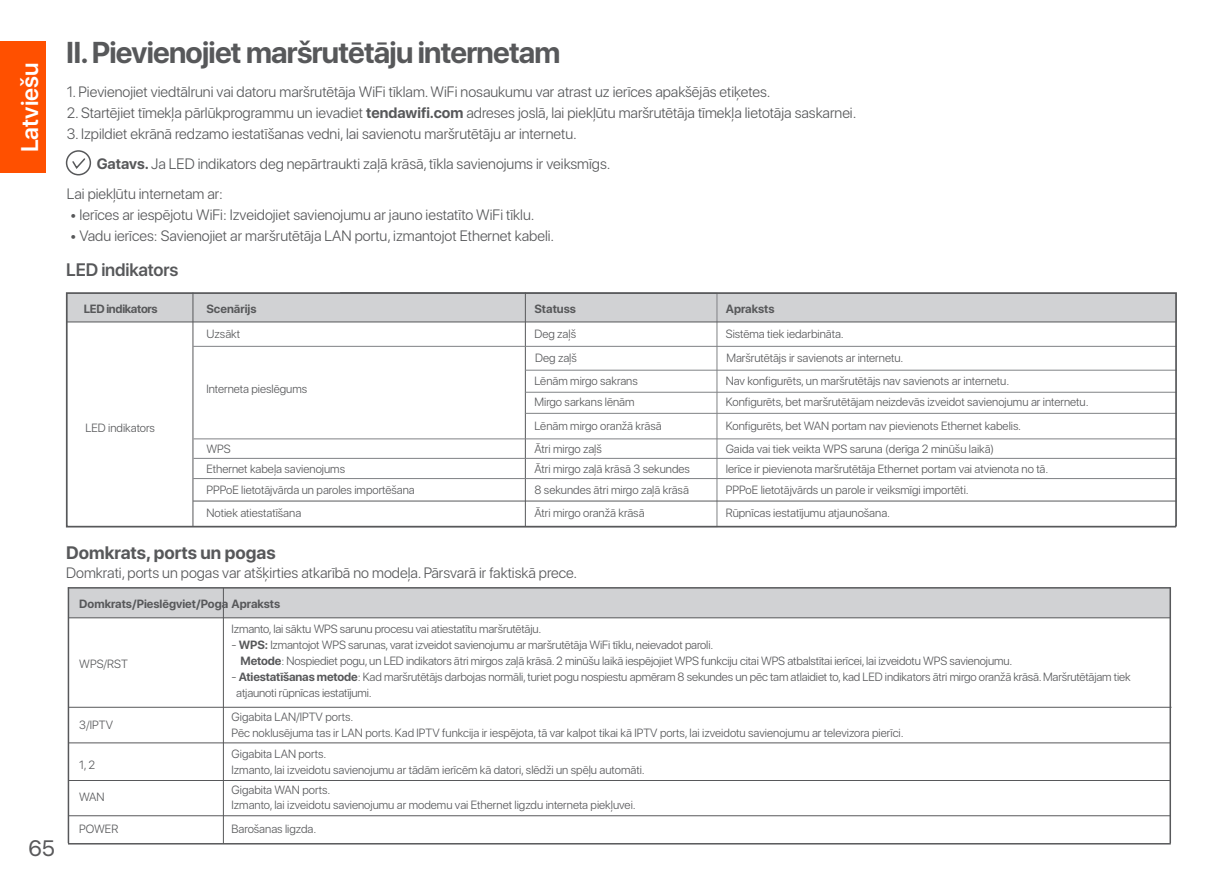
<style>
.page{position:relative;width:1217px;height:893px;background:#fff}
.page>*{position:absolute;margin:0;border:0;box-sizing:border-box;transform-origin:0 0}
.t1{font:700 30px "SF Pro Display";letter-spacing:-.025em;color:#57585a}
.t2{font:600 24px "SF Pro Display";color:#fff}
.t3{font:22.2px "SF Pro Display";color:#59595b}
.t4{font:700 18px "SF Pro Display";color:#57585a}
.t5{font:600 18px "SF Pro Display";letter-spacing:-.01em;color:#57585a}
.t6{font:300 15px "SF Pro Display";color:#57585a}
.t7{font:300 12px/15.9px "SF Pro Display";color:#57585a}
.t8{font:700 12px "SF Pro Display";color:#57585a}
.t9{font:700 12px "SF Pro Display";letter-spacing:-.025em;color:#57585a}
.s1{font-weight:700}
</style>
<div class="page">
<div style="left:0;top:42px;width:46px;height:131px;background:#ff5000"></div>
<div style="left:66px;top:150px;width:25px;height:25px;border:2px solid #57585a;border-radius:50%"></div>
<svg style="left:72px;top:158px;width:15px;height:12px"></svg>
<svg style="left:65px;top:292px;width:1112px;height:236px"></svg>
<div style="left:69px;top:588px;width:107px;height:30px;background:#d1d2d4"></div>
<div style="left:176px;top:588px;width:993px;height:30px;background:#d1d2d4"></div>
<hr style="left:68px;top:587px;width:1102px;height:2px;background:#57585a">
<hr style="left:68px;top:587px;width:1px;height:256px;background:#57585a">
<hr style="left:223px;top:588px;width:1px;height:255px;background:#57585a">
<hr style="left:1169px;top:587px;width:1px;height:256px;background:#57585a">
<hr style="left:68px;top:843px;width:1102px;height:1px;background:#57585a">
<hr style="left:68px;top:742px;width:1102px;height:1px;background:#57585a">
<hr style="left:68px;top:780px;width:1102px;height:1px;background:#57585a">
<hr style="left:68px;top:815px;width:1102px;height:1px;background:#57585a">
<hr style="left:69px;top:707px;width:1102px;height:1px;background:#57585a">
<hr style="left:68px;top:617px;width:1102px;height:1px;background:#57585a">
<h2 class="t2" style="left:12px;top:152px;width:91px;rotate:-90deg">Latviešu</h2>
<h3 class="t3" style="left:28px;top:831px;width:28px">65</h3>
<h1 class="t1" style="left:66px;top:36px;width:495px">II. Pievienojiet maršrutētāju internetam</h1>
<p class="t6" style="left:67px;top:81px;width:705px">1. Pievienojiet viedtālruni vai datoru maršrutētāja WiFi tīklam. WiFi nosaukumu var atrast uz ierīces apakšējās etiķetes.</p>
<p class="t6" style="left:67px;top:102px;width:791px">2. Startējiet tīmekļa pārlūkprogrammu un ievadiet <span class="s1">tendawifi.com</span> adreses joslā, lai piekļūtu maršrutētāja tīmekļa lietotāja saskarnei.</p>
<p class="t6" style="left:67px;top:123px;width:511px">3. Izpildiet ekrānā redzamo iestatīšanas vedni, lai savienotu maršrutētāju ar internetu.</p>
<p class="t6" style="left:97px;top:153px;width:515px"><span class="s1">Gatavs.</span> Ja LED indikators deg nepārtraukti zaļā krāsā, tīkla savienojums ir veiksmīgs.</p>
<p class="t6" style="left:67px;top:183px;width:158px">Lai piekļūtu internetam ar:</p>
<p class="t6" style="left:70px;top:204px;width:466px">• Ierīces ar iespējotu WiFi: Izveidojiet savienojumu ar jauno iestatīto WiFi tīklu.</p>
<p class="t6" style="left:70px;top:225px;width:486px">• Vadu ierīces: Savienojiet ar maršrutētāja LAN portu, izmantojot Ethernet kabeli.</p>
<h3 class="t5" style="left:66px;top:257px;width:114px">LED indikators</h3>
<p class="t9" style="left:84px;top:301px;width:75px">LED indikators</p>
<p class="t8" style="left:206px;top:301px;width:52px">Scenārijs</p>
<p class="t8" style="left:534px;top:301px;width:43px">Statuss</p>
<p class="t8" style="left:725px;top:301px;width:50px">Apraksts</p>
<p class="t7" style="left:206px;top:326px;width:35px">Uzsākt</p>
<p class="t7" style="left:534px;top:326px;width:43px">Deg zaļš</p>
<p class="t7" style="left:725px;top:326px;width:119px">Sistēma tiek iedarbināta.</p>
<p class="t7" style="left:85px;top:421px;width:71px">LED indikators</p>
<p class="t7" style="left:206px;top:381px;width:102px">Interneta pieslēgums</p>
<p class="t7" style="left:535px;top:350px;width:43px">Deg zaļš</p>
<p class="t7" style="left:726px;top:350px;width:178px">Maršrutētājs ir savienots ar internetu.</p>
<p class="t7" style="left:534px;top:373px;width:105px">Lēnām mirgo sakrans</p>
<p class="t7" style="left:725px;top:373px;width:285px">Nav konfigurēts, un maršrutētājs nav savienots ar internetu.</p>
<p class="t7" style="left:534px;top:394px;width:102px">Mirgo sarkans lēnām</p>
<p class="t7" style="left:725px;top:394px;width:364px">Konfigurēts, bet maršrutētājam neizdevās izveidot savienojumu ar internetu.</p>
<p class="t7" style="left:534px;top:418px;width:129px">Lēnām mirgo oranžā krāsā</p>
<p class="t7" style="left:725px;top:418px;width:297px">Konfigurēts, bet WAN portam nav pievienots Ethernet kabelis.</p>
<p class="t7" style="left:534px;top:441px;width:69px">Ātri mirgo zaļš</p>
<p class="t7" style="left:725px;top:441px;width:270px">Gaida vai tiek veikta WPS saruna (derīga 2 minūšu laikā)</p>
<p class="t7" style="left:206px;top:439px;width:140px;line-height:19.5px">WPS<br>Ethernet kabeļa savienojums</p>
<p class="t7" style="left:206px;top:482px;width:210px">PPPoE lietotājvārda un paroles importēšana</p>
<p class="t7" style="left:534px;top:482px;width:156px">8 sekundes ātri mirgo zaļā krāsā</p>
<p class="t7" style="left:534px;top:461px;width:157px">Ātri mirgo zaļā krāsā 3 sekundes</p>
<p class="t7" style="left:725px;top:458px;width:324px;line-height:21.3px">Ierīce ir pievienota maršrutētāja Ethernet portam vai atvienota no tā.<br>PPPoE lietotājvārds un parole ir veiksmīgi importēti.</p>
<p class="t7" style="left:206px;top:505px;width:96px">Notiek atiestatīšana</p>
<p class="t7" style="left:534px;top:505px;width:112px">Ātri mirgo oranžā krāsā</p>
<p class="t7" style="left:725px;top:505px;width:166px">Rūpnīcas iestatījumu atjaunošana.</p>
<h3 class="t4" style="left:66px;top:542px;width:211px">Domkrats, ports un pogas</h3>
<p class="t8" style="left:79px;top:597px;width:202px">Domkrats/Pieslēgviet/Poga Apraksts</p>
<p class="t6" style="left:66px;top:562px;width:512px">Domkrati, ports un pogas var atšķirties atkarībā no modeļa. Pārsvarā ir faktiskā prece.</p>
<p class="t7" style="left:79px;top:656px;width:50px">WPS/RST</p>
<p class="t7" style="left:79px;top:717px;width:35px">3/IPTV</p>
<p class="t7" style="left:79px;top:757px;width:17px">1, 2</p>
<p class="t7" style="left:231px;top:621px;width:311px">Izmanto, lai sāktu WPS sarunu procesu vai atiestatītu maršrutētāju.</p>
<p class="t7" style="left:240px;top:637px;width:773px;text-indent:-9px">- <span class="s1">WPS:</span> Izmantojot WPS sarunas, varat izveidot savienojumu ar maršrutētāja WiFi tīklu, neievadot paroli.<br><span class="s1">Metode</span>: Nospiediet pogu, un LED indikators ātri mirgos zaļā krāsā. 2 minūšu laikā iespējojiet WPS funkciju citai WPS atbalstītai ierīcei, lai izveidotu WPS savienojumu.</p>
<p class="t7" style="left:236px;top:669px;width:895px;text-indent:-5px">- <span class="s1">Atiestatīšanas metode</span>: Kad maršrutētājs darbojas normāli, turiet pogu nospiestu apmēram 8 sekundes un pēc tam atlaidiet to, kad LED indikators ātri mirgo oranžā krāsā. Maršrutētājam tiek atjaunoti rūpnīcas iestatījumi.</p>
<p class="t7" style="left:231px;top:709px;width:673px">Gigabita LAN/IPTV ports.<br>Pēc noklusējuma tas ir LAN ports. Kad IPTV funkcija ir iespējota, tā var kalpot tikai kā IPTV ports, lai izveidotu savienojumu ar televizora pierīci.</p>
<p class="t7" style="left:231px;top:746px;width:414px">Gigabita LAN ports.<br>Izmanto, lai izveidotu savienojumu ar tādām ierīcēm kā datori, slēdži un spēļu automāti.</p>
<p class="t7" style="left:231px;top:782px;width:405px">Gigabita WAN ports.<br>Izmanto, lai izveidotu savienojumu ar modemu vai Ethernet ligzdu interneta piekļuvei.</p>
<p class="t7" style="left:79px;top:789px;width:27px">WAN</p>
<p class="t7" style="left:79px;top:821px;width:40px">POWER</p>
<p class="t7" style="left:231px;top:821px;width:86px">Barošanas ligzda.</p>
</div>
